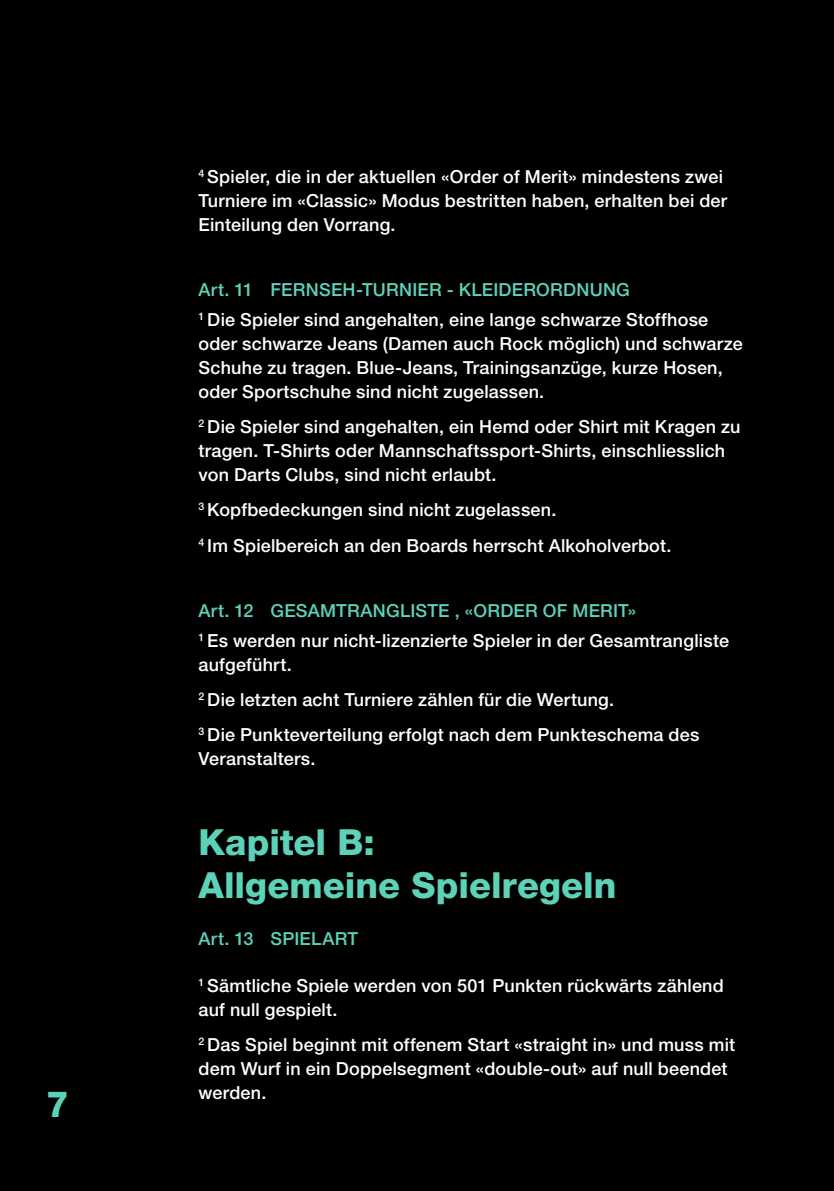
<style>
.page{position:relative;width:834px;height:1191px;background:#fff}
.page>*{position:absolute;margin:0;border:0;box-sizing:border-box;transform-origin:0 0}
.t1{font:800 36px/43.2px "Helvetica Neue LT Std";color:#5cd2b9}
.t2{font:500 18px/24px "Helvetica Neue LT Std";letter-spacing:.01em;color:#fff}
.t3{font:500 18px "Helvetica Neue LT Std";letter-spacing:.015em;color:#5cd2b9}
.s1{color:#5cd2b9}
</style>
<div class="page">
<div style="left:0;top:0;width:833px;height:1191px;background:#000"></div>
<h1 class="t1" style="left:46px;top:1082px;width:24px">7</h1>
<p class="t2" style="left:198px;top:164px;width:530px"><sup>4</sup> Spieler, die in der aktuellen «Order of Merit» mindestens zwei<br>Turniere im «Classic» Modus bestritten haben, erhalten bei der<br>Einteilung den Vorrang.</p>
<p class="t2" style="left:198px;top:275px;width:511px;line-height:29.6px"><span class="s1">Art. 11 FERNSEH-TURNIER - KLEIDERORDNUNG<br></span><sup>1</sup> Die Spieler sind angehalten, eine lange schwarze Stoffhose</p>
<p class="t2" style="left:198px;top:331px;width:545px">oder schwarze Jeans (Damen auch Rock möglich) und schwarze<br>Schuhe zu tragen. Blue-Jeans, Trainingsanzüge, kurze Hosen, oder Sportschuhe sind nicht zugelassen.</p>
<p class="t2" style="left:198px;top:414px;width:543px"><sup>2</sup> Die Spieler sind angehalten, ein Hemd oder Shirt mit Kragen zu tragen. T-Shirts oder Mannschaftssport-Shirts, einschliesslich von Darts Clubs, sind nicht erlaubt.</p>
<p class="t2" style="left:198px;top:492px;width:474px;line-height:35.4px"><sup>3</sup> Kopfbedeckungen sind nicht zugelassen.<br><sup>4</sup> Im Spielbereich an den Boards herrscht Alkoholverbot.</p>
<p class="t2" style="left:198px;top:595px;width:532px;line-height:29.6px"><span class="s1">Art. 12 GESAMTRANGLISTE , «ORDER OF MERIT»<br></span><sup>1</sup> Es werden nur nicht-lizenzierte Spieler in der Gesamtrangliste</p>
<p class="t2" style="left:198px;top:646px;width:502px;line-height:35.4px">aufgeführt.<br><sup>2</sup> Die letzten acht Turniere zählen für die Wertung.<br><sup>3</sup> Die Punkteverteilung erfolgt nach dem Punkteschema des</p>
<p class="t2" style="left:198px;top:746px;width:118px">Veranstalters.</p>
<h1 class="t1" style="left:198px;top:820px;width:419px">Kapitel B:<br>Allgemeine Spielregeln</h1>
<p class="t3" style="left:198px;top:928px;width:161px">Art. 13 SPIELART</p>
<p class="t2" style="left:198px;top:973px;width:526px"><sup>1</sup> Sämtliche Spiele werden von 501 Punkten rückwärts zählend auf null gespielt.</p>
<p class="t2" style="left:198px;top:1032px;width:538px"><sup>2</sup> Das Spiel beginnt mit offenem Start «straight in» und muss mit dem Wurf in ein Doppelsegment «double-out» auf null beendet werden.</p>
</div>
